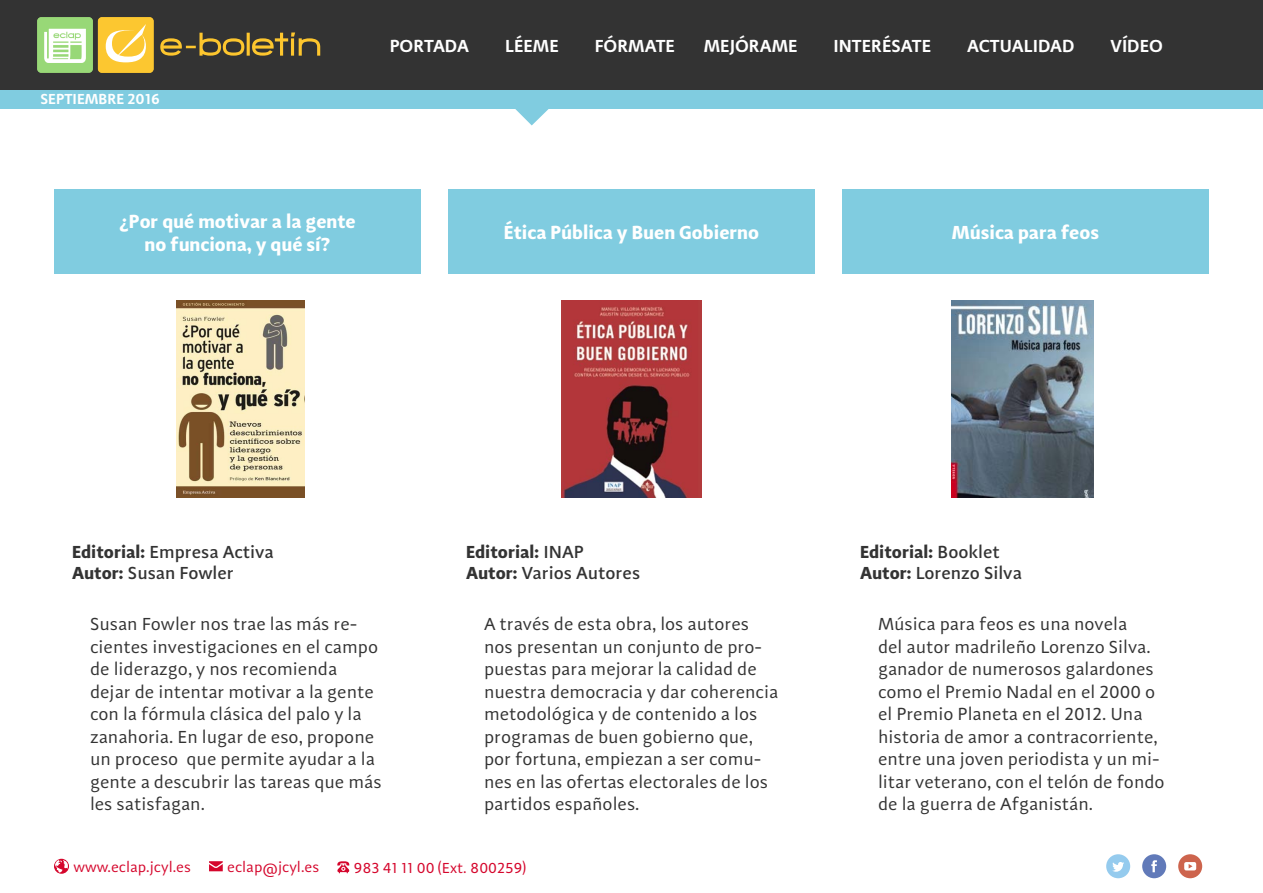
<style>
.page{position:relative;width:1263px;height:893px;background:#fff}
.page>*{position:absolute;margin:0;border:0;box-sizing:border-box;transform-origin:0 0}
.t1{font:700 19.5px/23.4px "Adagio Sans";color:#fff;text-align:center}
.t2{font:18px/22.5px "Adagio Sans";color:#333}
.t3{font:500 18px/21.6px "Adagio Sans";color:#333}
.t4{font:600 18px "Adagio Sans";color:#fff}
.t5{font:15px "Adagio Sans";color:#d5062c}
.t6{font:600 15px "Adagio Sans";color:#fff}
.s1{font-weight:700}
</style>
<div class="page">
<div style="left:0;top:90px;width:1263px;height:18px;background:#80cce0"></div>
<div style="left:0;top:0;width:1263px;height:90px;background:#333"></div>
<svg style="left:160px;top:32px;width:160px;height:24px"></svg>
<svg style="left:514px;top:108px;width:36px;height:17px"></svg>
<svg style="left:54px;top:859px;width:15px;height:15px"></svg>
<svg style="left:209px;top:861px;width:14px;height:10px"></svg>
<svg style="left:337px;top:861px;width:13px;height:12px"></svg>
<svg style="left:1106px;top:854px;width:24px;height:24px"></svg>
<svg style="left:1142px;top:854px;width:24px;height:24px"></svg>
<svg style="left:1178px;top:854px;width:24px;height:24px"></svg>
<div style="left:98px;top:17px;width:56px;height:56px;background:#fcc730;border-radius:4px"></div>
<svg style="left:106px;top:24px;width:40px;height:39px"></svg>
<div style="left:37px;top:17px;width:56px;height:56px;background:#98d877;border-radius:4px"></div>
<svg style="left:44px;top:28px;width:42px;height:35px"></svg>
<div style="left:54px;top:189px;width:367px;height:85px;background:#80cce0"></div>
<div style="left:448px;top:189px;width:367px;height:85px;background:#80cce0"></div>
<div style="left:842px;top:189px;width:367px;height:85px;background:#80cce0"></div>
<img style="left:176px;top:301px;width:129px;height:196px">
<img style="left:562px;top:301px;width:139px;height:196px">
<img style="left:951px;top:301px;width:142px;height:196px">
<p class="t6" style="left:40px;top:90px;width:121px">SEPTIEMBRE 2016</p>
<p class="t4" style="left:390px;top:34px;width:81px">PORTADA</p>
<p class="t4" style="left:505px;top:34px;width:55px">LÉEME</p>
<p class="t4" style="left:595px;top:34px;width:82px">FÓRMATE</p>
<p class="t4" style="left:704px;top:34px;width:95px">MEJÓRAME</p>
<p class="t4" style="left:833px;top:34px;width:99px">INTERÉSATE</p>
<p class="t4" style="left:967px;top:34px;width:109px">ACTUALIDAD</p>
<p class="t4" style="left:1110px;top:34px;width:54px">VÍDEO</p>
<p class="t1" style="left:119px;top:210px;width:238px">¿Por qué motivar a la gente no funciona, y qué sí?</p>
<p class="t1" style="left:504px;top:221px;width:257px">Ética Pública y Buen Gobierno</p>
<p class="t1" style="left:952px;top:221px;width:149px">Música para feos</p>
<p class="t3" style="left:72px;top:541px;width:203px"><span class="s1">Editorial:</span> Empresa Activa<br><span class="s1">Autor:</span> Susan Fowler</p>
<p class="t3" style="left:466px;top:541px;width:176px"><span class="s1">Editorial:</span> INAP<br><span class="s1">Autor:</span> Varios Autores</p>
<p class="t3" style="left:860px;top:541px;width:163px"><span class="s1">Editorial:</span> Booklet<br><span class="s1">Autor:</span> Lorenzo Silva</p>
<p class="t2" style="left:90px;top:613px;width:293px">Susan Fowler nos trae las más re&shy;cientes investigaciones en el campo de liderazgo, y nos recomienda dejar de intentar motivar a la gente con la fórmula clásica del palo y la zanahoria. En lugar de eso, propone un proceso que permite ayudar a la gente a descubrir las tareas que más les satisfagan.</p>
<p class="t2" style="left:484px;top:613px;width:296px">A través de esta obra, los autores nos presentan un conjunto de pro&shy;puestas para mejorar la calidad de nuestra democracia y dar coherencia metodológica y de contenido a los programas de buen gobierno que, por fortuna, empiezan a ser comu&shy;nes en las ofertas electorales de los partidos españoles.</p>
<p class="t2" style="left:878px;top:613px;width:288px">Música para feos es una novela<br>del autor madrileño Lorenzo Silva. ganador de numerosos galardones como el Premio Nadal en el 2000 o el Premio Planeta en el 2012. Una historia de amor a contracorriente, entre una joven periodista y un mi&shy;litar veterano, con el telón de fondo de la guerra de Afganistán.</p>
<p class="t5" style="left:74px;top:858px;width:119px">www.eclap.jcyl.es</p>
<p class="t5" style="left:227px;top:858px;width:94px">eclap@jcyl.es</p>
<p class="t5" style="left:354px;top:858px;width:174px">983 41 11 00 (Ext. 800259)</p>
</div>
